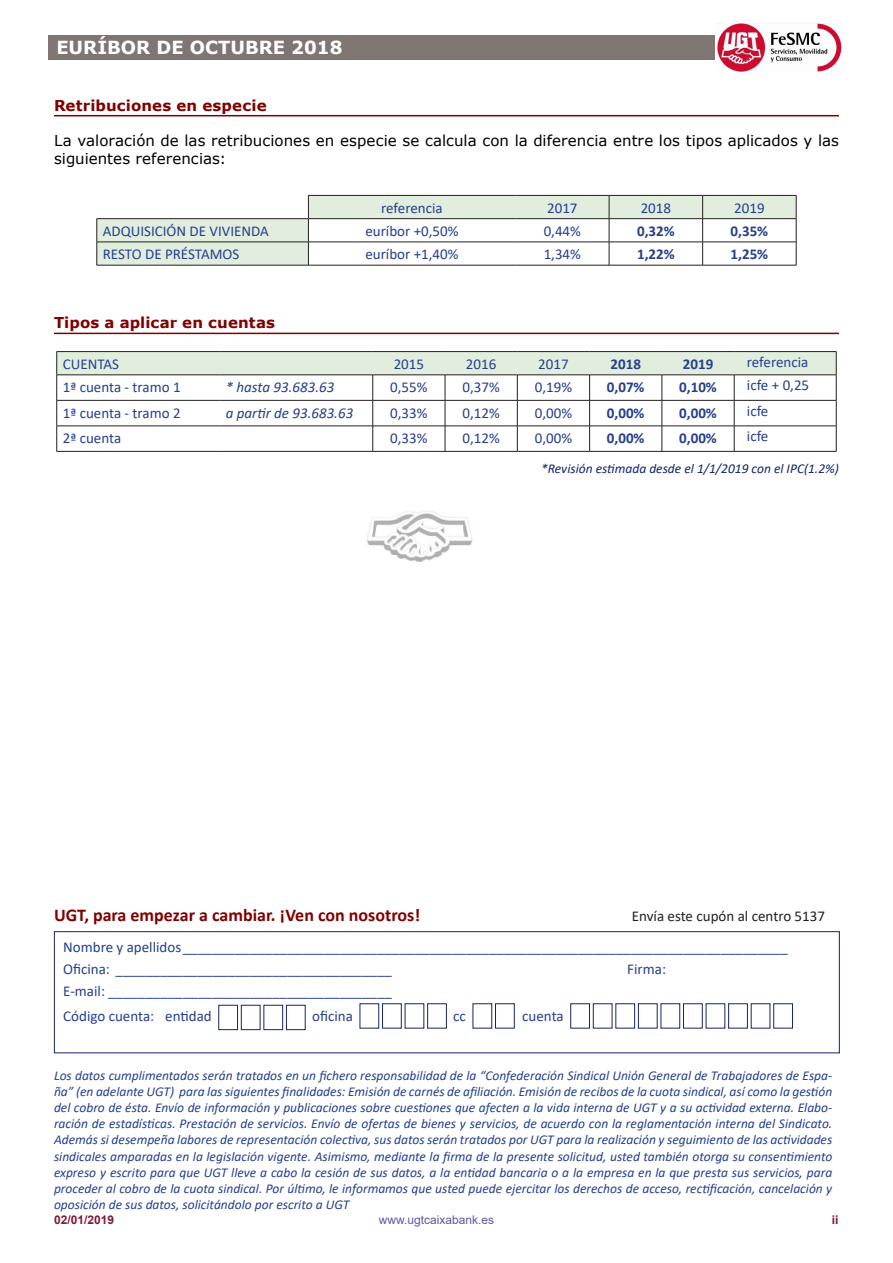
<style>
.page{position:relative;width:893px;height:1263px;background:#fff}
.page>*{position:absolute;margin:0;border:0;box-sizing:border-box;transform-origin:0 0}
.t1{font:700 18px "Calibri";color:#800000}
.t2{font:700 18px "Verdana";color:#fff}
.tabla{font:15px/22.2px "Calibri";color:#253f8e}
.cuerpo{font:15px/18px "Verdana";letter-spacing:.005em;color:#000}
.tabla-2{font:700 15px "Calibri";color:#253f8e}
.entradilla{font:700 15px "Verdana";letter-spacing:.01em;color:#800000}
.tabla-3{font:italic 15px "Calibri";color:#253f8e}
.t3{font:15px "Calibri";color:#231f20}
.t4{font:italic 13.5px/16.2px "Calibri";color:#253f8e;text-align:justify}
.pie_de_tabla{font:italic 13.5px "Calibri";color:#132565}
.t5{font:12px "Arial";color:#6058a5}
.t6{font:700 12px "Arial";color:#7d1c3d}
</style>
<div class="page">
<div style="left:48px;top:35px;width:747px;height:25px;background:#7f7674"></div>
<div style="left:219px;top:1005px;width:19px;height:25px;border:1px solid #132565"></div>
<div style="left:241px;top:1005px;width:19px;height:25px;border:1px solid #132565"></div>
<div style="left:264px;top:1005px;width:19px;height:25px;border:1px solid #132565"></div>
<div style="left:286px;top:1005px;width:19px;height:25px;border:1px solid #132565"></div>
<div style="left:360px;top:1003px;width:19px;height:25px;border:1px solid #132565"></div>
<div style="left:382px;top:1003px;width:19px;height:25px;border:1px solid #132565"></div>
<div style="left:427px;top:1003px;width:20px;height:25px;border:1px solid #132565"></div>
<div style="left:473px;top:1003px;width:19px;height:25px;border:1px solid #132565"></div>
<div style="left:495px;top:1003px;width:19px;height:25px;border:1px solid #132565"></div>
<div style="left:570px;top:1003px;width:20px;height:25px;border:1px solid #132565"></div>
<div style="left:593px;top:1003px;width:19px;height:25px;border:1px solid #132565"></div>
<div style="left:616px;top:1003px;width:19px;height:25px;border:1px solid #132565"></div>
<div style="left:638px;top:1003px;width:19px;height:25px;border:1px solid #132565"></div>
<div style="left:661px;top:1003px;width:19px;height:25px;border:1px solid #132565"></div>
<div style="left:683px;top:1003px;width:19px;height:25px;border:1px solid #132565"></div>
<div style="left:728px;top:1003px;width:20px;height:25px;border:1px solid #132565"></div>
<div style="left:773px;top:1003px;width:20px;height:25px;border:1px solid #132565"></div>
<div style="left:54px;top:931px;width:786px;height:122px;border:1px solid #132565"></div>
<img style="left:716px;top:23px;width:127px;height:48px">
<hr style="left:54px;top:115px;width:785px;height:1px;background:#800000">
<hr style="left:54px;top:333px;width:785px;height:1px;background:#800000">
<svg style="left:98px;top:196px;width:698px;height:69px"></svg>
<hr style="left:308px;top:242px;width:208px;height:1px;background:#231f20">
<hr style="left:516px;top:242px;width:93px;height:1px;background:#231f20">
<hr style="left:609px;top:242px;width:94px;height:1px;background:#231f20">
<hr style="left:703px;top:242px;width:93px;height:1px;background:#231f20">
<hr style="left:308px;top:265px;width:208px;height:1px;background:#231f20">
<hr style="left:516px;top:265px;width:93px;height:1px;background:#231f20">
<hr style="left:609px;top:265px;width:94px;height:1px;background:#231f20">
<hr style="left:703px;top:265px;width:93px;height:1px;background:#231f20">
<hr style="left:308px;top:195px;width:208px;height:1px;background:#231f20">
<hr style="left:516px;top:195px;width:93px;height:1px;background:#231f20">
<hr style="left:609px;top:195px;width:94px;height:1px;background:#231f20">
<svg style="left:609px;top:196px;width:1px;height:69px"></svg>
<hr style="left:703px;top:195px;width:93px;height:1px;background:#231f20">
<svg style="left:702px;top:196px;width:1px;height:69px"></svg>
<svg style="left:796px;top:196px;width:1px;height:69px"></svg>
<hr style="left:97px;top:242px;width:211px;height:1px;background:#231f20">
<svg style="left:97px;top:219px;width:1px;height:46px"></svg>
<svg style="left:308px;top:196px;width:1px;height:69px"></svg>
<hr style="left:97px;top:265px;width:211px;height:1px;background:#231f20">
<hr style="left:97px;top:218px;width:211px;height:1px;background:#231f20">
<hr style="left:308px;top:218px;width:208px;height:1px;background:#231f20">
<hr style="left:516px;top:218px;width:93px;height:1px;background:#231f20">
<hr style="left:609px;top:218px;width:94px;height:1px;background:#231f20">
<hr style="left:703px;top:218px;width:93px;height:1px;background:#231f20">
<hr style="left:57px;top:351px;width:163px;height:1px;background:#231f20">
<hr style="left:220px;top:351px;width:153px;height:1px;background:#231f20">
<hr style="left:373px;top:351px;width:72px;height:1px;background:#231f20">
<hr style="left:445px;top:351px;width:72px;height:1px;background:#231f20">
<hr style="left:517px;top:351px;width:73px;height:1px;background:#231f20">
<hr style="left:590px;top:351px;width:72px;height:1px;background:#231f20">
<hr style="left:662px;top:351px;width:72px;height:1px;background:#231f20">
<hr style="left:734px;top:351px;width:102px;height:1px;background:#231f20">
<hr style="left:57px;top:451px;width:163px;height:1px;background:#231f20">
<hr style="left:220px;top:451px;width:153px;height:1px;background:#231f20">
<hr style="left:734px;top:451px;width:102px;height:1px;background:#231f20">
<svg style="left:56px;top:352px;width:781px;height:99px"></svg>
<hr style="left:373px;top:451px;width:72px;height:1px;background:#231f20">
<hr style="left:445px;top:451px;width:72px;height:1px;background:#231f20">
<hr style="left:517px;top:451px;width:73px;height:1px;background:#231f20">
<hr style="left:590px;top:451px;width:72px;height:1px;background:#231f20">
<hr style="left:662px;top:451px;width:72px;height:1px;background:#231f20">
<img style="left:367px;top:511px;width:106px;height:51px">
<h1 class="t2" style="left:56px;top:35px;width:288px">EURÍBOR DE OCTUBRE 2018</h1>
<p class="entradilla" style="left:54px;top:95px;width:214px">Retribuciones en especie</p>
<p class="cuerpo" style="left:54px;top:131px;width:786px">La valoración de las retribuciones en especie se calcula con la diferencia entre los tipos aplicados y las siguientes referencias:</p>
<p class="tabla" style="left:381px;top:196px;width:63px">referencia</p>
<p class="tabla" style="left:547px;top:196px;width:32px">2017</p>
<p class="tabla" style="left:641px;top:196px;width:32px">2018</p>
<p class="tabla" style="left:734px;top:196px;width:32px">2019</p>
<p class="tabla" style="left:103px;top:219px;width:168px">ADQUISICIÓN DE VIVIENDA</p>
<p class="tabla" style="left:365px;top:219px;width:95px">euríbor +0,50%</p>
<p class="tabla" style="left:544px;top:219px;width:39px">0,44%</p>
<p class="tabla-2" style="left:637px;top:220px;width:39px">0,32%</p>
<p class="tabla-2" style="left:731px;top:220px;width:39px">0,35%</p>
<p class="tabla" style="left:103px;top:243px;width:138px">RESTO DE PRÉSTAMOS</p>
<p class="tabla" style="left:365px;top:243px;width:95px">euríbor +1,40%</p>
<p class="tabla" style="left:544px;top:243px;width:39px">1,34%</p>
<p class="tabla-2" style="left:637px;top:244px;width:39px">1,22%</p>
<p class="tabla-2" style="left:731px;top:244px;width:39px">1,25%</p>
<p class="entradilla" style="left:54px;top:312px;width:223px">Tipos a aplicar en cuentas</p>
<p class="tabla" style="left:63px;top:352px;width:58px">CUENTAS</p>
<p class="tabla" style="left:394px;top:352px;width:32px">2015</p>
<p class="tabla" style="left:466px;top:352px;width:32px">2016</p>
<p class="tabla" style="left:538px;top:352px;width:32px">2017</p>
<p class="tabla-2" style="left:611px;top:353px;width:32px">2018</p>
<p class="tabla-2" style="left:683px;top:353px;width:32px">2019</p>
<p class="tabla" style="left:747px;top:351px;width:63px">referencia</p>
<p class="tabla" style="left:63px;top:376px;width:119px">1ª cuenta - tramo 1</p>
<p class="tabla-3" style="left:226px;top:377px;width:110px">* hasta 93.683.63</p>
<p class="tabla" style="left:390px;top:376px;width:39px">0,55%</p>
<p class="tabla" style="left:463px;top:376px;width:39px">0,37%</p>
<p class="tabla" style="left:535px;top:376px;width:39px">0,19%</p>
<p class="tabla-2" style="left:607px;top:376px;width:39px">0,07%</p>
<p class="tabla-2" style="left:679px;top:376px;width:39px">0,10%</p>
<p class="tabla" style="left:747px;top:374px;width:64px">icfe + 0,25</p>
<p class="tabla" style="left:63px;top:401px;width:119px">1ª cuenta - tramo 2</p>
<p class="tabla-3" style="left:226px;top:402px;width:129px">a partir de 93.683.63</p>
<p class="tabla" style="left:390px;top:401px;width:39px">0,33%</p>
<p class="tabla" style="left:463px;top:401px;width:39px">0,12%</p>
<p class="tabla" style="left:535px;top:401px;width:39px">0,00%</p>
<p class="tabla-2" style="left:607px;top:402px;width:39px">0,00%</p>
<p class="tabla-2" style="left:679px;top:402px;width:39px">0,00%</p>
<p class="tabla" style="left:747px;top:399px;width:23px">icfe</p>
<p class="tabla" style="left:63px;top:427px;width:60px">2ª cuenta</p>
<p class="tabla" style="left:390px;top:427px;width:39px">0,33%</p>
<p class="tabla" style="left:463px;top:427px;width:39px">0,12%</p>
<p class="tabla" style="left:535px;top:427px;width:39px">0,00%</p>
<p class="tabla-2" style="left:607px;top:427px;width:39px">0,00%</p>
<p class="tabla-2" style="left:679px;top:427px;width:39px">0,00%</p>
<p class="tabla" style="left:747px;top:425px;width:23px">icfe</p>
<p class="pie_de_tabla" style="left:541px;top:459px;width:299px">*Revisión estimada desde el 1/1/2019 con el IPC(1.2%)</p>
<h1 class="t1" style="left:54px;top:903px;width:368px">UGT, para empezar a cambiar. ¡Ven con nosotros!</h1>
<p class="t3" style="left:632px;top:906px;width:195px">Envía este cupón al centro 5137</p>
<p class="tabla" style="left:63px;top:935px;width:726px">Nombre y apellidos_________________________________________________________________________________<br>Oficina: _____________________________________</p>
<p class="tabla" style="left:627px;top:957px;width:40px">Firma:</p>
<p class="tabla" style="left:63px;top:979px;width:330px;line-height:24.5px">E-mail: ______________________________________<br>Código cuenta: entidad</p>
<p class="tabla" style="left:312px;top:1004px;width:42px">oficina</p>
<p class="tabla" style="left:453px;top:1004px;width:14px">cc</p>
<p class="tabla" style="left:522px;top:1004px;width:43px">cuenta</p>
<p class="t4" style="left:54px;top:1066px;width:780px">Los datos cumplimentados serán tratados en un fichero responsabilidad de la “Confederación Sindical Unión General de Trabajadores de Espa&shy;ña” (en adelante UGT) para las siguientes finalidades: Emisión de carnés de afiliación. Emisión de recibos de la cuota sindical, así como la gestión del cobro de ésta. Envío de información y publicaciones sobre cuestiones que afecten a la vida interna de UGT y a su actividad externa. Elabo&shy;ración de estadísticas. Prestación de servicios. Envío de ofertas de bienes y servicios, de acuerdo con la reglamentación interna del Sindicato.<br>Además si desempeña labores de representación colectiva, sus datos serán tratados por UGT para la realización y seguimiento de las actividades sindicales amparadas en la legislación vigente. Asimismo, mediante la firma de la presente solicitud, usted también otorga su consentimiento expreso y escrito para que UGT lleve a cabo la cesión de sus datos, a la entidad bancaria o a la empresa en la que presta sus servicios, para proceder al cobro de la cuota sindical. Por último, le informamos que usted puede ejercitar los derechos de acceso, rectificación, cancelación y oposición de sus datos, solicitándolo por escrito a UGT</p>
<p class="t6" style="left:54px;top:1211px;width:62px">02/01/2019</p>
<p class="t5" style="left:379px;top:1212px;width:117px">www.ugtcaixabank.es</p>
<p class="t6" style="left:832px;top:1211px;width:8px">ii</p>
</div>
